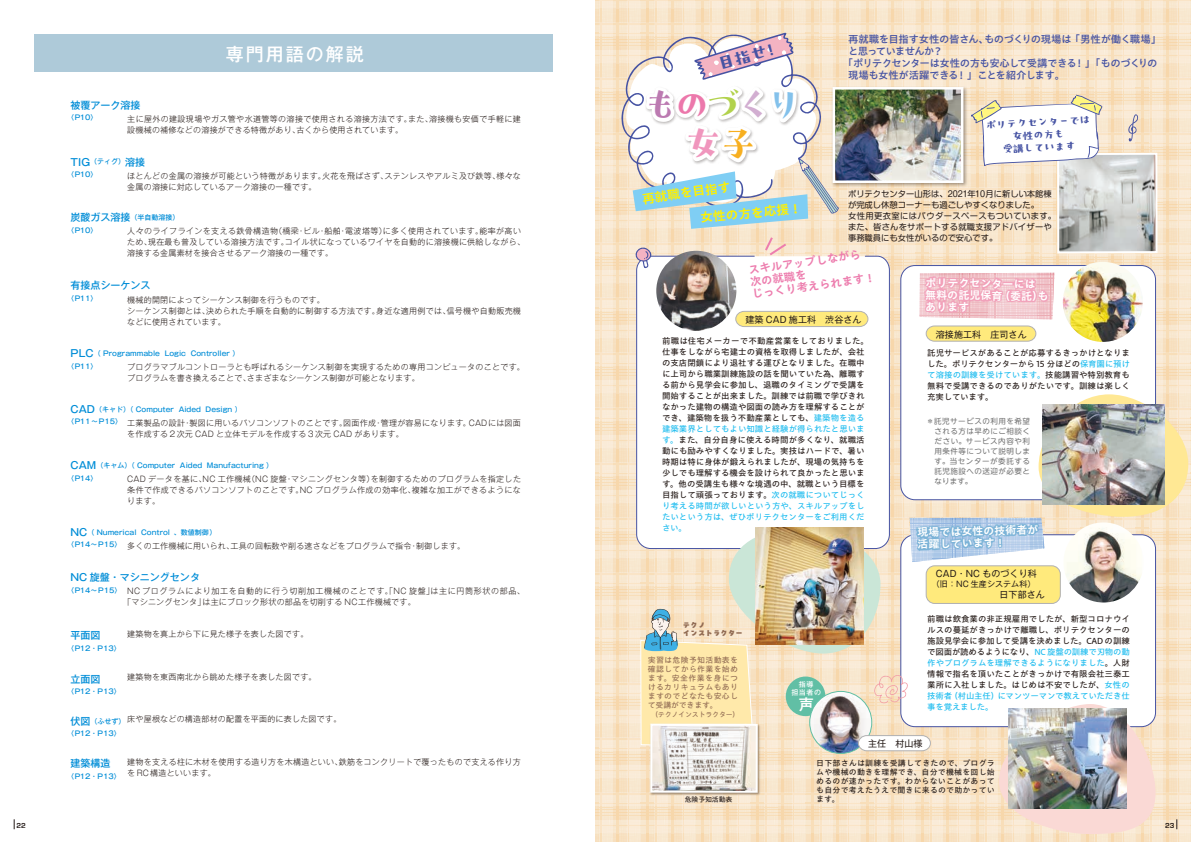
<style>
.page{position:relative;width:1191px;height:842px;background:#fff}
.page>*{position:absolute;margin:0;border:0;box-sizing:border-box;transform-origin:0 0}
.t1{font:40.2px/39px "P Puhu Soiree Min 2 B";letter-spacing:-.24em;color:#bc7ab1;text-align:center}
.t2{font:500 18px "Gothic MB101 Pr 6 N";letter-spacing:.11em;color:#fff}
.t3{font:17.1px "P Puhu Sour Min 2 B";color:#4653a3}
.t4{font:500 15px "Gothic MB101 Pr 6 N";color:#fff}
.t5{font:700 12.7px "P Aoto Gothic Std N";color:#fff100}
.t6{font:700 11.3px/12.4px "P Aoto Gothic Std N";color:#ed7dae}
.t7{font:700 11px/12.1px "P Aoto Gothic Std N";color:#fff}
.t8{font:10.8px/12.6px "P Puhu Sour Min 2 B";color:#4653a3;text-align:center}
.t9{font:700 10.5px "P Aoto Gothic Std N De";letter-spacing:-.065em;color:#4653a3}
.t10{font:700 10.5px "P Aoto Gothic Std N De";letter-spacing:-.045em;color:#4653a3}
.t11{font:500 10px "Gothic MB101 Pr 6 N";color:#008dd7}
.t12{font:9px "Gothic MB101 Pr 6 N";letter-spacing:.01em;color:#231916}
.t13{font:500 8.5px/11px "P Aoto Gothic Std N";letter-spacing:-.005em;color:#231916;text-align:justify}
.t14{font:8.3px/11px "Shin M Go Pr 6";color:#231916}
.t15{font:300 8px/11px "Gothic MB101 Pr 6 N";letter-spacing:.035em;color:#231916}
.t16{font:500 8px/9px "P Aoto Gothic Std N";letter-spacing:.015em;color:#231916;text-align:justify}
.t17{font:300 8px/11px "Gothic MB101 Pr 6 N";letter-spacing:.085em;color:#231916}
.t18{font:500 8px/9px "P Aoto Gothic Std N";letter-spacing:.03em;color:#916b53;text-align:justify}
.t19{font:8px "Gothic MB101 Pr 6 N";letter-spacing:.01em;color:#231916}
.t20{font:8px/8px "P Tsubuten Min 2 H";letter-spacing:-.06em;color:#916b53}
.t21{font:7.5px/10px "UD Shin M Go Pro";letter-spacing:.065em;color:#727272;text-align:justify}
.t22{font:700 7.5px "Eurostile";color:#231916}
.t23{font:500 7px/12.5px "Gothic MB101 Pr 6 N";color:#008dd7}
.t24{font:500 7px "P Aoto Gothic Std N";letter-spacing:-.03em;color:#916b53}
.t25{font:500 7px "P Aoto Gothic Std N";letter-spacing:-.03em;color:#231916}
.t26{font:500 7px/8px "Gothic MB101 Pr 6 N";letter-spacing:.08em;color:#fff;text-align:center}
.s1{font-size:7px}
.s2{font-size:10px}
.s3{color:#ec78ab}
.s4{color:#b2d24c}
.s5{color:#d2aed1}
.s6{color:#83c1eb}
.s7{color:#f096bd}
.s8{color:#f7af20}
.s9{color:#1abbef}
</style>
<div class="page">
<div style="left:34px;top:34px;width:518px;height:37px;background:#aecad9"></div>
<svg style="left:595px;top:0;width:596px;height:842px;background:#f7e4c8"></svg>
<svg style="left:635px;top:255px;width:255px;height:294px"></svg>
<div style="left:900px;top:266px;width:255px;height:234px;background:#fff;border-radius:14px"></div>
<img style="left:839px;top:84px;width:130px;height:105px">
<img style="left:839px;top:90px;width:121px;height:90px">
<div style="left:832px;top:87px;width:131px;height:96px;border:2px solid #fff"></div>
<svg style="left:621px;top:31px;width:218px;height:198px"></svg>
<svg style="left:634px;top:246px;width:18px;height:22px"></svg>
<img style="left:656px;top:251px;width:80px;height:80px;border-radius:40px">
<svg style="left:763px;top:235px;width:25px;height:22px"></svg>
<svg style="left:735px;top:310px;width:134px;height:18px;background:#f5e694"></svg>
<svg style="left:971px;top:95px;width:187px;height:159px"></svg>
<img style="left:1062px;top:262px;width:81px;height:80px;border-radius:40px">
<svg style="left:919px;top:273px;width:135px;height:69px;background:#f3cac1"></svg>
<img style="left:640px;top:394px;width:548px;height:440px">
<h2 class="t2" style="left:226px;top:39px;width:139px">専門用語の解説</h2>
<p class="t11" style="left:71px;top:97px;width:72px">被覆アーク溶接</p>
<p class="t23" style="left:67px;top:111px;width:32px">〈Ｐ10〉</p>
<p class="t11" style="left:71px;top:153px;width:76px">TIG<span class="s1">（ティグ）</span>溶接</p>
<p class="t23" style="left:67px;top:168px;width:32px">〈Ｐ10〉</p>
<p class="t23" style="left:67px;top:211px;width:114px;text-indent:3px"><span class="s2">炭酸ガス溶接</span>（半自動溶接）〈Ｐ10〉</p>
<p class="t15" style="left:127px;top:113px;width:395px">主に屋外の建設現場やガス管や水道管等の溶接で使用される溶接方法です。また、溶接機も安価で手軽に建設機械の補修などの溶接ができる特徴があり、古くから使用されています。</p>
<p class="t15" style="left:127px;top:169px;width:395px">ほとんどの金属の溶接が可能という特徴があります。火花を飛ばさず、ステンレスやアルミ及び鉄等、様々な金属の溶接に対応しているアーク溶接の一種です。</p>
<p class="t15" style="left:127px;top:225px;width:399px">人々のライフラインを支える鉄骨構造物（橋梁・ビル・船舶・電波塔等）に多く使用されています。能率が高いため、現在最も普及している溶接方法です。コイル状になっているワイヤを自動的に溶接機に供給しながら、溶接する金属素材を接合させるアーク溶接の一種です。</p>
<p class="t11" style="left:71px;top:277px;width:82px">有接点シーケンス</p>
<p class="t23" style="left:67px;top:291px;width:32px">〈Ｐ11〉</p>
<p class="t15" style="left:127px;top:294px;width:395px">機械的開閉によってシーケンス制御を行うものです。<br>シーケンス制御とは、決められた手順を自動的に制御する方法です。身近な適用例では、信号機や自動販売機などに使用されています。</p>
<p class="t23" style="left:67px;top:347px;width:174px;text-indent:3px"><span class="s2">PLC</span>（ Programmable Logic Controller ）〈Ｐ11〉</p>
<p class="t15" style="left:127px;top:361px;width:399px">プログラマブルコントローラとも呼ばれるシーケンス制御を実現するための専用コンピュータのことです。プログラムを書き換えることで、さまざまなシーケンス制御が可能となります。</p>
<p class="t23" style="left:67px;top:402px;width:180px;text-indent:4px"><span class="s2">CAD</span>（キャド）（ Computer Aided Design ）　〈Ｐ11～P15〉</p>
<p class="t23" style="left:67px;top:459px;width:208px;text-indent:3px"><span class="s2">CAM</span>（キャム）（ Computer Aided Manufacturing ）〈Ｐ14〉</p>
<p class="t15" style="left:127px;top:417px;width:395px">工業製品の設計・製図に用いるパソコンソフトのことです。図面作成・管理が容易になります。CADには図面を作成する２次元 CAD と立体モデルを作成する３次元 CAD があります。</p>
<p class="t15" style="left:127px;top:473px;width:395px;text-align:justify">CAD データを基に、NC 工作機械（NC 旋盤・マシニングセンタ等）を制御するためのプログラムを指定した条件で作成できるパソコンソフトのことです。NC プログラム作成の効率化、複雑な加工ができるようになります。</p>
<p class="t23" style="left:67px;top:525px;width:154px;text-indent:3px"><span class="s2">NC</span>（ Numerical Control 、数値制御）　〈Ｐ14～P15〉</p>
<p class="t15" style="left:127px;top:540px;width:339px">多くの工作機械に用いられ、工具の回転数や削る速さなどをプログラムで指令・制御します。</p>
<p class="t11" style="left:71px;top:569px;width:131px">NC 旋盤・マシニングセンタ</p>
<p class="t23" style="left:67px;top:583px;width:56px">〈Ｐ14～P15〉</p>
<p class="t17" style="left:123px;top:585px;width:403px;text-indent:4px">NC プログラムにより加工を自動的に行う切削加工機械のことです。「NC 旋盤」は主に円筒形状の部品、「マシニングセンタ」は主にブロック形状の部品を切削する NC工作機械です。</p>
<p class="t15" style="left:127px;top:628px;width:183px">建築物を真上から下に見た様子を表した図です。</p>
<p class="t15" style="left:127px;top:671px;width:191px">建築物を東西南北から眺めた様子を表した図です。</p>
<p class="t15" style="left:127px;top:713px;width:216px">床や屋根などの構造部材の配置を平面的に表した図です。</p>
<p class="t15" style="left:127px;top:756px;width:395px">建物を支える柱に木材を使用する造り方を木構造といい、鉄筋をコンクリートで覆ったもので支える作り方を RC 構造といいます。</p>
<p class="t11" style="left:71px;top:627px;width:31px">平面図</p>
<p class="t23" style="left:67px;top:641px;width:55px">〈Ｐ12・P13〉</p>
<p class="t11" style="left:71px;top:670px;width:31px">立面図</p>
<p class="t23" style="left:67px;top:685px;width:55px">〈Ｐ12・P13〉</p>
<p class="t23" style="left:67px;top:714px;width:63px;text-indent:3px"><span class="s2">伏図</span>（ふせず）　〈Ｐ12・P13〉</p>
<p class="t11" style="left:71px;top:755px;width:41px">建築構造</p>
<p class="t23" style="left:67px;top:769px;width:55px">〈Ｐ12・P13〉</p>
<h3 class="t3" style="left:715px;top:55px;width:65px;rotate:-16deg">目指せ！</h3>
<h1 class="t1" style="left:641px;top:87px;width:164px">も<span class="s3">の</span><span class="s4">づ</span><span class="s5">く</span><span class="s6">り</span><span class="s7">女</span><span class="s8">子</span></h1>
<h3 class="t5" style="left:641px;top:193px;width:90px;rotate:-9deg">再就職を目指す</h3>
<h3 class="t5" style="left:700px;top:210px;width:103px;rotate:-5deg">女性の方を応援！</h3>
<h3 class="t9" style="left:848px;top:33px;width:315px">再就職を目指す女性の皆さん、ものづくりの現場は「男性が働く職場」</h3>
<h3 class="t9" style="left:848px;top:45px;width:97px">と思っていませんか？</h3>
<h3 class="t9" style="left:842px;top:57px;width:316px">「ポリテクセンターは女性の方も安心して受講できる！」「ものづくりの</h3>
<h3 class="t10" style="left:848px;top:69px;width:219px">現場も女性が活躍できる！」ことを紹介します。</h3>
<h3 class="t8" style="left:985px;top:118px;width:106px;rotate:-3deg">ポリテクセンターでは女性の方も<br>受講しています</h3>
<p class="t14" style="left:848px;top:188px;width:209px">ポリテクセンター山形は、2021年10月に新しい本館棟が完成し休憩コーナーも過ごしやすくなりました。<br>女性用更衣室にはパウダースペースもついています。また、皆さんをサポートする就職支援アドバイザーや事務職員にも女性がいるので安心です。</p>
<h3 class="t6" style="left:747px;top:264px;width:126px;rotate:-8deg">スキルアップしながら次の就職を<br>じっくり考えられます！</h3>
<p class="t12" style="left:745px;top:312px;width:118px">建築 CAD 施工科　渋谷さん</p>
<p class="t13" style="left:662px;top:335px;width:208px;text-align:left">前職は住宅メーカーで不動産営業をしておりました。仕事をしながら宅建士の資格を取得しましたが、会社の支店閉鎖により退社する運びとなりました。在職中に上司から職業訓練施設の話を聞いていた為、離職する前から見学会に参加し、退職のタイミングで受講を開始することが出来ました。訓練では前職で学びきれなかった建物の構造や図面の読み方を理解することができ、建築物を扱う不動産業としても、<span class="s9">建築物を造る建築業界としてもよい知識と経験が得られたと思います。</span>また、自分自身に使える時間が多くなり、就職活動にも励みやすくなりました。実技はハードで、暑い時期は特に身体が鍛えられましたが、現場の気持ちを少しでも理解する機会を設けられて良かったと思います。他の受講生も様々な境遇の中、就職という目標を目指して頑張っております。<span class="s9">次の就職についてじっくり考える時間が欲しいという方や、スキルアップをしたいという方は、ぜひポリテクセンターをご利用ください。</span></p>
<p class="t20" style="left:682px;top:621px;width:62px">テクノ<br>インストラクター</p>
<p class="t18" style="left:648px;top:656px;width:92px">実習は危険予知活動表を確認してから作業を始めます。安全作業を身につけるカリキュラムもありますのでどなたも安心して受講ができます。</p>
<p class="t24" style="left:648px;top:710px;width:93px">　（テクノインストラクター）</p>
<p class="t26" style="left:791px;top:680px;width:31px">指導<br>担当者の</p>
<h3 class="t4" style="left:798px;top:692px;width:16px">声</h3>
<h3 class="t7" style="left:925px;top:277px;width:125px;rotate:1deg">ポリテクセンターには無料の託児保育（委託）もあります</h3>
<p class="t12" style="left:936px;top:327px;width:92px">溶接施工科　庄司さん</p>
<p class="t13" style="left:927px;top:348px;width:204px">託児サービスがあることが応募するきっかけとなりました。ポリテクセンターから 15 分ほどの<span class="s9">保育園に預けて溶接の訓練を受けています。</span>技能講習や特別教育も無料で受講できるのでありがたいです。訓練は楽しく充実しています。</p>
<p class="t21" style="left:934px;top:416px;width:97px;text-indent:-8px">＊託児サービスの利用を希望される方は早めにご相談ください。サービス内容や利用条件等について説明します。当センターが委託する託児施設への送迎が必要となります。</p>
<h3 class="t7" style="left:917px;top:526px;width:122px;rotate:-1deg">現場では女性の技術者が活躍しています！</h3>
<p class="t12" style="left:936px;top:566px;width:102px">CAD・NC ものづくり科</p>
<p class="t19" style="left:932px;top:577px;width:105px">（旧：NC 生産システム科）</p>
<p class="t13" style="left:927px;top:613px;width:204px">前職は飲食業の非正規雇用でしたが、新型コロナウイルスの蔓延がきっかけで離職し、ポリテクセンターの施設見学会に参加して受講を決めました。CAD の訓練で図面が読めるようになり、<span class="s9">NC 旋盤の訓練で刃物の動作やプログラムを理解できるようになりました</span>。人財情報で指名を頂いたことがきっかけで有限会社三泰工業所に入社しました。はじめは不安でしたが、<span class="s9">女性の技術者（村山主任）にマンツーマンで教えていただき仕事を覚えました。</span></p>
<p class="t25" style="left:685px;top:795px;width:49px">危険予知活動表</p>
<p class="t12" style="left:868px;top:736px;width:56px">主任　村山様</p>
<p class="t16" style="left:816px;top:758px;width:180px">日下部さんは訓練を受講してきたので、プログラムや機械の動きを理解でき、自分で機械を回し始めるのが速かったです。わからないことがあっても自分で考えたうえで聞きに来るので助かっています。</p>
<p class="t22" style="left:17px;top:821px;width:11px">22</p>
<p class="t22" style="left:1165px;top:821px;width:11px">23</p>
</div>
